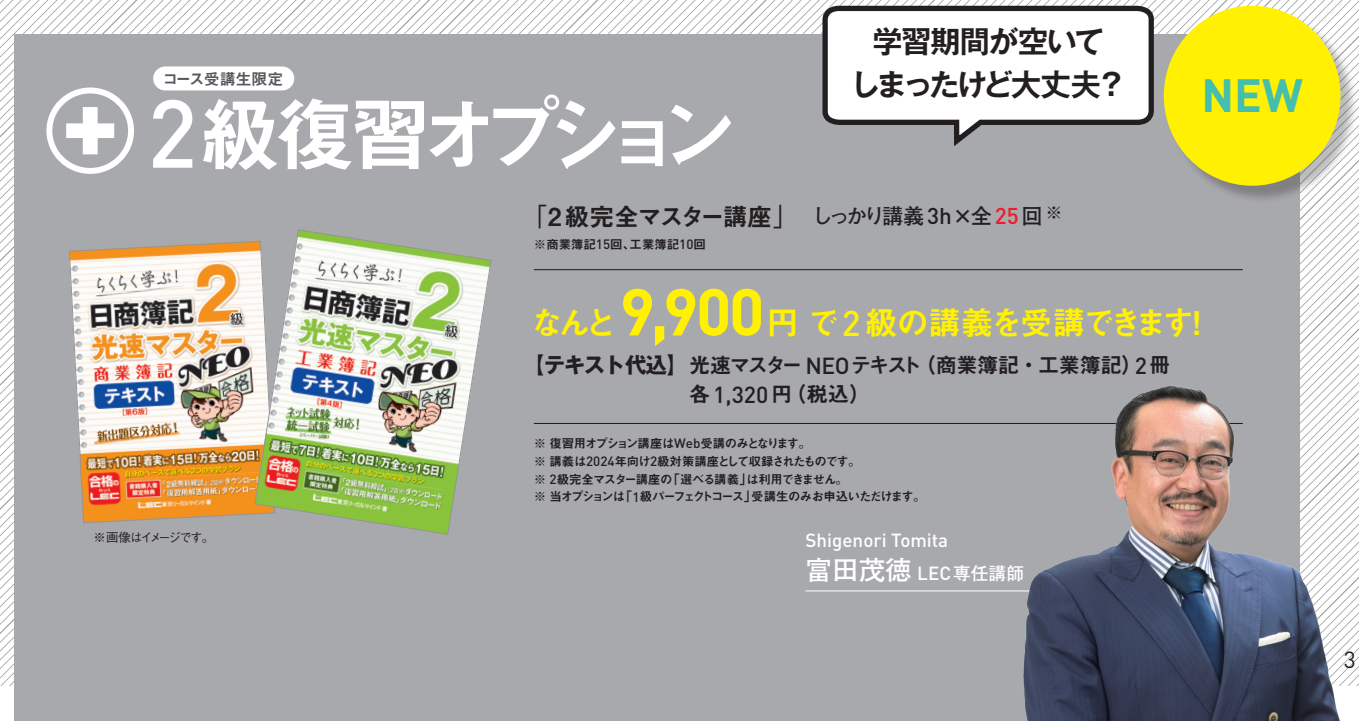
<style>
.page{position:relative;width:1359px;height:721px;background:#fff}
.page>*{position:absolute;margin:0;border:0;box-sizing:border-box;transform-origin:0 0}
.t1{font:80.5px "Midashi Go Pro MB31";letter-spacing:-.2em;color:#fff}
.t2{font:700 46px "DIN";color:#45bfad}
.t3{font:32.75px "Midashi Go Pro MB31";letter-spacing:-.1em;color:#fff101}
.t4{font:700 30px/42.5px "Gothic MB101 Pro De";letter-spacing:-.05em;color:#231f20;text-align:center}
.t5{font:700 26.5px "Futo Go B101 Pro";color:#fff}
.t6{font:24.75px "Midashi Go Pr 6 MB31";letter-spacing:-.065em;color:#231f20}
.t7{font:23px "DIN";color:#231f20}
.t8{font:21.25px/29px "Midashi Go Pro MB31";letter-spacing:-.025em;color:#231f20}
.t9{font:500 18.75px "DIN";color:#fff}
.t10{font:16px "Midashi Go Pr 6 MB31";color:#57585a}
.t11{font:12.5px/17.8px "Midashi Go Pro MB31";letter-spacing:-.095em;color:#231f20}
.t12{font:12.5px "Midashi Go Pro MB31";color:#231f20}
.t13{font:500 12.5px "Gothic BBB Pro";letter-spacing:-.15em;color:#231f20}
.s1{font-family:"DIN";font-weight:500;font-size:94.75px}
.s2{font-family:"Futo Go B101 Pro";font-weight:700}
.s3{font-family:"Futo Go B101 Pro";font-weight:700;font-size:21.25px}
.s4{font-family:"DIN";font-weight:500;font-size:22.5px}
.s5{font-family:"DIN";font-weight:500;font-size:22.5px;color:#ee1b2d}
.s6{font-family:"DIN";font-weight:500;font-size:13.5px}
.s7{font-family:"DIN";font-weight:700;font-size:65px}
.s8{font-size:33px}
.s9{font-family:"DIN";font-weight:500;font-size:35.25px}
.s10{font-family:"Gothic MB101 Pro";font-weight:700}
.s11{font-family:"DIN";font-weight:500;font-size:23px}
.s12{font-family:"DIN";font-weight:500;font-size:18.75px}
.s13{font-size:17.75px}
</style>
<div class="page">
<img style="left:0;top:0;width:1358px;height:685px">
<div style="left:14px;top:34px;width:1285px;height:686px;background:#a8a9ad"></div>
<div style="left:46px;top:87px;width:88px;height:87px;border:6px solid #fff;border-radius:50%"></div>
<svg style="left:66px;top:107px;width:48px;height:47px"></svg>
<img style="left:69px;top:241px;width:185px;height:282px">
<img style="left:254px;top:229px;width:238px;height:305px">
<svg style="left:819px;top:3px;width:337px;height:143px"></svg>
<hr style="left:534px;top:269px;width:708px;height:1px;background:#231f20">
<hr style="left:534px;top:422px;width:708px;height:1px;background:#231f20">
<hr style="left:805px;top:590px;width:285px;height:1px;background:#fff">
<img style="left:995px;top:366px;width:363px;height:354px">
<div style="left:1166px;top:8px;width:191px;height:195px;background:#231f20;opacity:.3"></div>
<div style="left:1163px;top:6px;width:177px;height:179px;background:#fff101;border-radius:50%"></div>
<div style="left:153px;top:66px;width:141px;height:24px;background:#fff;border-radius:12px"></div>
<p class="t10" style="left:162px;top:66px;width:123px">コース受講生限定</p>
<h1 class="t1" style="left:147px;top:70px;width:594px"><span class="s1">2</span> 級復習オプション</h1>
<h3 class="t4" style="left:850px;top:17px;width:278px">学習期間が空いて<br>しまったけど大丈夫？</h3>
<h3 class="t6" style="left:522px;top:196px;width:541px"><span class="s2">「</span>2級完全マスター講座<span class="s2">」</span> <span class="s3">しっかり講義</span><span class="s4">3h</span><span class="s3">×全</span><span class="s5">25</span><span class="s3">回</span> <sup>※</sup></h3>
<p class="t12" style="left:534px;top:234px;width:186px">※商業簿記<span class="s6">15</span>回、工業簿記<span class="s6">10</span>回　</p>
<h2 class="t2" style="left:1201px;top:65px;width:103px">NEW</h2>
<h3 class="t3" style="left:619px;top:296px;width:594px"><span class="s7">9,900</span><span class="s8">円</span> <span class="s9">2</span> 級の講義を受講できます！</h3>
<h3 class="t3" style="left:531px;top:296px;width:311px">なんと　　　　　　で</h3>
<h3 class="t8" style="left:689px;top:348px;width:482px;text-indent:-166px"><span class="s10">【テキスト代込】</span>光速マスター <span class="s11">NEO</span>テキスト（商業簿記・工業簿記）<span class="s11">2</span>冊各<span class="s11">1,320</span>円（税込）</h3>
<p class="t13" style="left:94px;top:527px;width:122px">※画像はイメージです。</p>
<p class="t11" style="left:534px;top:432px;width:393px">※ 復習用オプション講座は<span class="s6">Web</span>受講のみとなります。<br>※ 講義は<span class="s6">2024</span>年向け<span class="s6">2</span>級対策講座として収録されたものです。<br>※ <span class="s6">2</span>級完全マスター講座の「選べる講義」は利用できません。<br>※ 当オプションは「<span class="s6">1</span>級パーフェクトコース」受講生のみお申込いただけます。</p>
<h3 class="t9" style="left:805px;top:528px;width:144px">Shigenori Tomita</h3>
<h3 class="t5" style="left:805px;top:548px;width:220px">富田茂徳 <span class="s12">LEC</span><span class="s13">専任講師</span></h3>
<h3 class="t7" style="left:1343px;top:645px;width:14px">3</h3>
</div>
